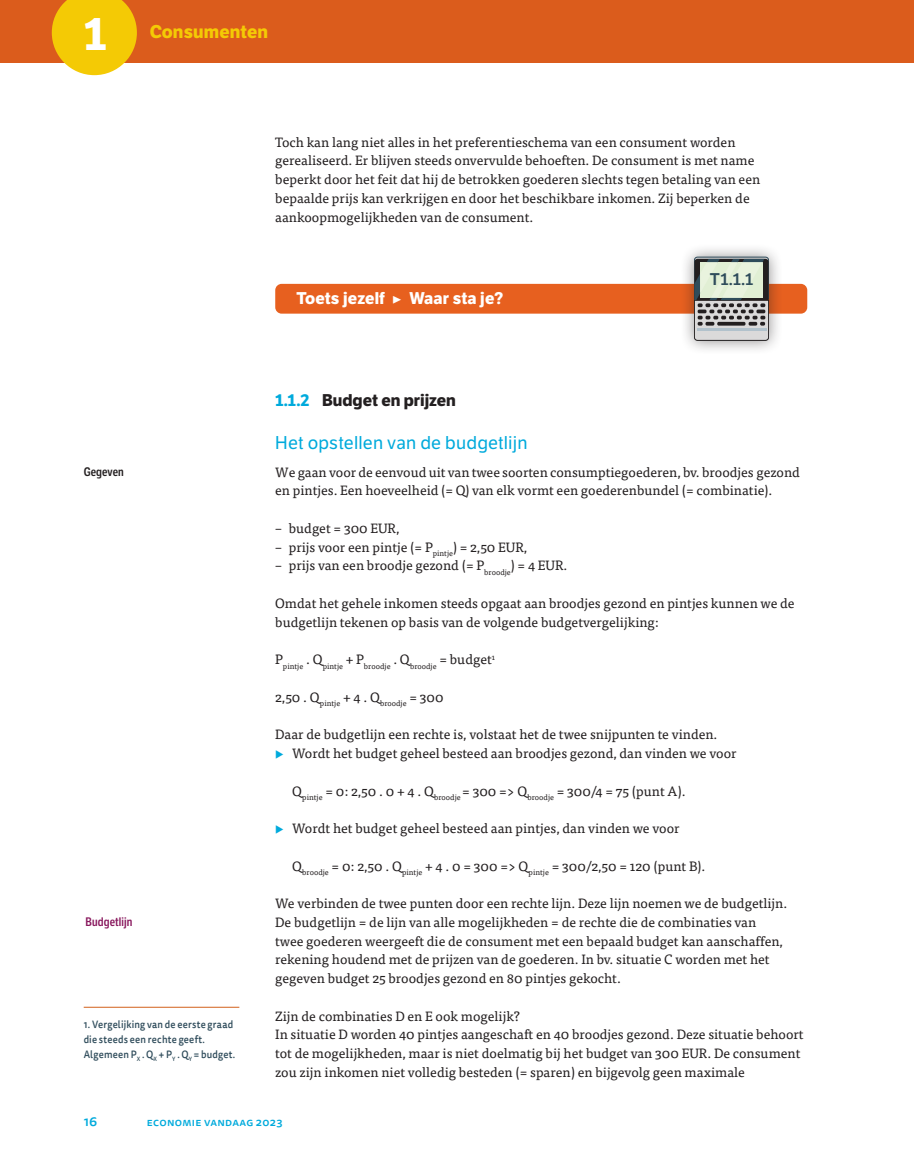
<style>
.page{position:relative;width:914px;height:1169px;background:#fff}
.page>*{position:absolute;margin:0;border:0;box-sizing:border-box;transform-origin:0 0}
.t1{font:700 45px "LFT Etica";color:#fff}
.t2{font:18px "LFT Etica";letter-spacing:.01em;color:#00aadc}
.t3{font:700 18px "LFT Etica";letter-spacing:.01em;color:#f4ca05}
.t4{font:700 16.5px "LFT Etica";letter-spacing:.01em;color:#fff}
.t5{font:700 16.5px "LFT Etica";color:#231f20}
.t6{font:16.5px "LFT Etica SB";color:#2f4c5b}
.t7{font:13.5px/18.8px "Tisa Pro";color:#231f20}
.t8{font:500 13.5px "Tisa Sans Pro";color:#00aadc}
.t9{font:600 12px "LFT Etica Condensed";letter-spacing:.01em;color:#89195e}
.t10{font:600 12px "LFT Etica Condensed";letter-spacing:.01em;color:#231f20}
.t11{font:500 11.25px "Tisa Sans Pro";letter-spacing:.025em;color:#00aadc}
.t12{font:500 10.5px/15px "Tisa Sans Pro";letter-spacing:.025em;color:#2f4c5b;scale:.9 1}
.t13{font:7.8px "Tisa Pro";color:#231f20}
.s1{color:#00aadc}
</style>
<div class="page">
<div style="left:0;top:0;width:913px;height:62px;background:#db5c1c"></div>
<svg style="left:52px;top:0;width:85px;height:75px"></svg>
<hr style="left:913px;top:0;width:1px;height:62px;background:#db5c1c">
<div style="left:275px;top:284px;width:531px;height:29px;background:#e7601f;border-radius:6px"></div>
<div style="left:679px;top:243px;width:103px;height:112px;background:#231f20;opacity:.5"></div>
<svg style="left:694px;top:257px;width:74px;height:83px;background:#adb3ab"></svg>
<hr style="left:84px;top:1006px;width:155px;height:1px;background:#d2601a">
<h1 class="t1" style="left:83px;top:6px;width:25px">1</h1>
<h2 class="t3" style="left:150px;top:21px;width:120px">Consumenten</h2>
<p class="t10" style="left:84px;top:465px;width:42px">Gegeven</p>
<p class="t9" style="left:85px;top:914px;width:48px">Budgetlijn</p>
<p class="t12" style="left:84px;top:1016px;width:170px">1. Vergelijking van de eerste graad die steeds een rechte geeft.<br>Algemeen P<sub>X</sub> . Q<sub>X</sub> + P<sub>Y</sub> . Q<sub>Y</sub> = budget.</p>
<p class="t7" style="left:275px;top:132px;width:486px">Toch kan lang niet alles in het preferentieschema van een consument worden gerealiseerd. Er blijven steeds onvervulde behoeften. De consument is met name beperkt door het feit dat hij de betrokken goederen slechts tegen betaling van een bepaalde prijs kan verkrijgen en door het beschikbare inkomen. Zij beperken de aankoopmogelijkheden van de consument.</p>
<p class="t4" style="left:296px;top:288px;width:208px">Toets jezelf b Waar sta je?</p>
<p class="t6" style="left:709px;top:269px;width:45px">T1.1.1</p>
<p class="t5" style="left:275px;top:389px;width:182px"><span class="s1">1.1.2</span> Budget en prijzen</p>
<h2 class="t2" style="left:275px;top:432px;width:254px">Het opstellen van de budgetlijn</h2>
<p class="t7" style="left:275px;top:461px;width:526px">We gaan voor de eenvoud uit van twee soorten consumptiegoederen, bv. broodjes gezond en pintjes. Een hoeveelheid (= Q) van elk vormt een goederenbundel (= combinatie).</p>
<p class="t7" style="left:275px;top:518px;width:126px">– budget = 300 EUR,</p>
<p class="t7" style="left:275px;top:537px;width:253px">– prijs voor een pintje (= P<sub>pintje</sub>) = 2,50 EUR,</p>
<p class="t7" style="left:275px;top:555px;width:293px">– prijs van een broodje gezond (= P<sub>broodje</sub>) = 4 EUR.</p>
<p class="t7" style="left:275px;top:593px;width:520px">Omdat het gehele inkomen steeds opgaat aan broodjes gezond en pintjes kunnen we de budgetlijn tekenen op basis van de volgende budgetvergelijking:</p>
<p class="t13" style="left:275px;top:660px;width:221px"><sup>P</sup>pintje <sup>.</sup> <sup>Q</sup>pintje <sup>+</sup> <sup>P</sup>broodje <sup>.</sup> <sup>Q</sup>broodje <sup>=</sup> <sup>budget</sup>1</p>
<p class="t7" style="left:275px;top:686px;width:170px">2,50 . Q<sub>pintje</sub> + 4 . Q<sub>broodje</sub> = 300</p>
<p class="t7" style="left:275px;top:724px;width:443px">Daar de budgetlijn een rechte is, volstaat het de twee snijpunten te vinden.</p>
<p class="t7" style="left:275px;top:743px;width:462px"><span class="s1">◆</span> Wordt het budget geheel besteed aan broodjes gezond, dan vinden we voor</p>
<p class="t7" style="left:292px;top:780px;width:395px">Q<sub>pintje</sub> = 0: 2,50 . 0 + 4 . Q<sub>broodje</sub> = 300 =&gt; Q<sub>broodje</sub> = 300/4 = 75 (punt A).</p>
<p class="t7" style="left:275px;top:818px;width:405px"><span class="s1">◆</span> Wordt het budget geheel besteed aan pintjes, dan vinden we voor</p>
<p class="t7" style="left:292px;top:855px;width:414px">Q<sub>broodje</sub> = 0: 2,50 . Q<sub>pintje</sub> + 4 . 0 = 300 =&gt; Q<sub>pintje</sub> = 300/2,50 = 120 (punt B).</p>
<p class="t7" style="left:275px;top:893px;width:513px">We verbinden de twee punten door een rechte lijn. Deze lijn noemen we de budgetlijn.<br>De budgetlijn = de lijn van alle mogelijkheden = de rechte die de combinaties van twee goederen weergeeft die de consument met een bepaald budget kan aanschaffen, rekening houdend met de prijzen van de goederen. In bv. situatie C worden met het gegeven budget 25 broodjes gezond en 80 pintjes gekocht.</p>
<p class="t7" style="left:275px;top:1005px;width:529px">Zijn de combinaties D en E ook mogelijk?<br>In situatie D worden 40 pintjes aangeschaft en 40 broodjes gezond. Deze situatie behoort tot de mogelijkheden, maar is niet doelmatig bij het budget van 300 EUR. De consument zou zijn inkomen niet volledig besteden (= sparen) en bijgevolg geen maximale</p>
<p class="t8" style="left:84px;top:1111px;width:15px">16</p>
<p class="t11" style="left:147px;top:1114px;width:137px">Economie vandaag 2023</p>
</div>
